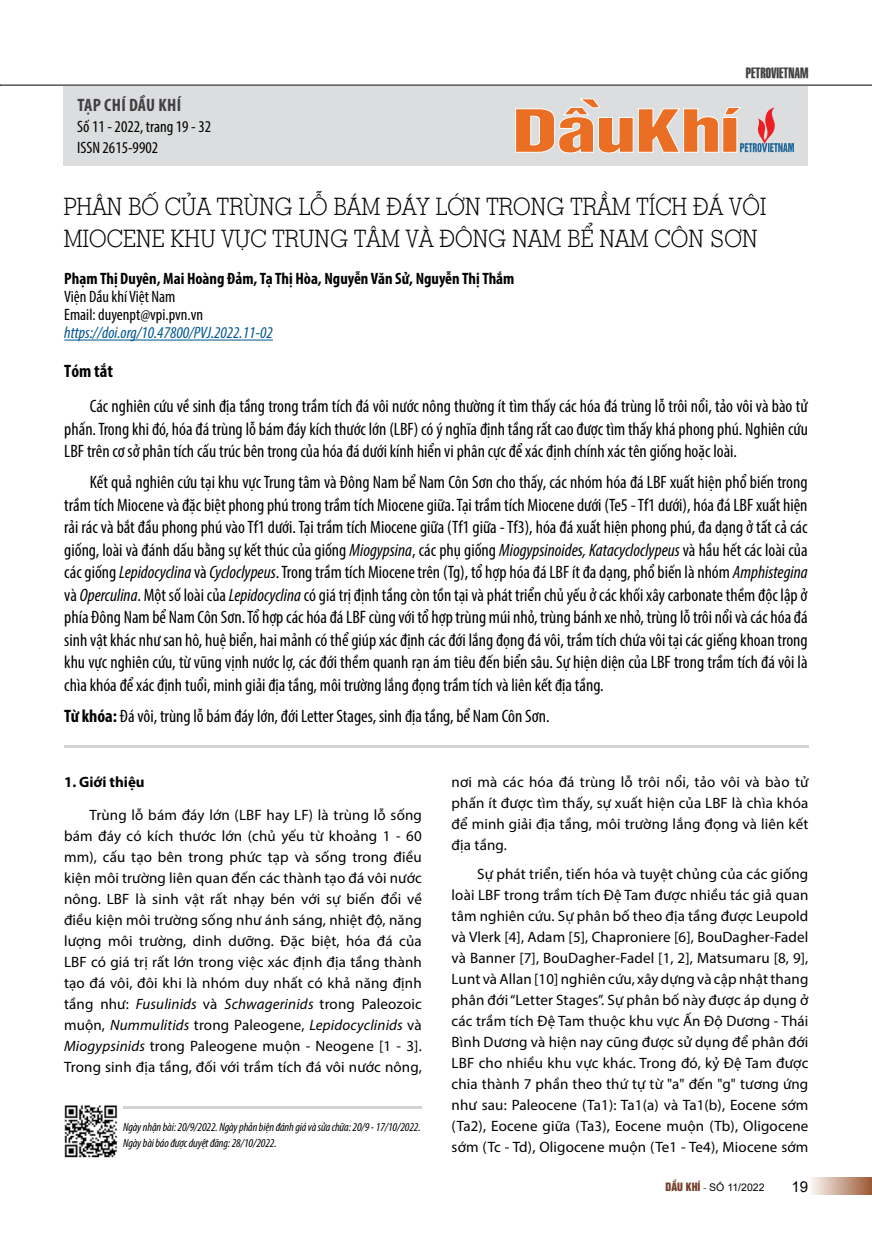
<style>
.page{position:relative;width:872px;height:1234px;background:#fff}
.page>*{position:absolute;margin:0;border:0;box-sizing:border-box;transform-origin:0 0}
.t1{font:300 24px/31.5px "Geo Slab 703";letter-spacing:.01em;color:#000;scale:.9 1}
.t2{font:condensed 18px/22.5px "Myriad Pro";color:#000;text-align:justify}
.t3{font:700 condensed 18px "Myriad Pro";letter-spacing:.02em;color:#414042}
.t4{font:700 condensed 18px "Myriad Pro";color:#000}
.t5{font:condensed 16.5px/21px "Myriad Pro";color:#000}
.t6{font:700 condensed 16.5px "Myriad Pro";color:#000}
.t7{font:italic condensed 16.5px "Myriad Pro";color:#00558f}
.t8{font:15px/21px "Myriad Pro";letter-spacing:.01em;color:#000;text-align:justify}
.t9{font:700 15px "Myriad Pro";color:#000}
.t10{font:15px "Arial";color:#000}
.t11{font:14.25px "SFU Swiss BT Extra Compressed";color:#414042}
.t12{font:italic condensed 12px/16.5px "Myriad Pro";letter-spacing:-.01em;color:#000}
.t13{font:10.5px "Arial";color:#000}
.s1{font-style:italic}
.s2{font-weight:700}
.s3{font-family:"UTM Helvet Ins";color:#733c27}
.s4{font-family:"Times New Roman";color:#733c27}
</style>
<div class="page">
<hr style="left:0;top:85px;width:872px;height:1px;background:#000">
<div style="left:808px;top:1177px;width:64px;height:17px;background:linear-gradient(to right,#fefefd,#9e5b38)"></div>
<div style="left:63px;top:86px;width:744px;height:79px;background:#dcddde"></div>
<hr style="left:123px;top:1105px;width:298px;height:3px;background:#d1d3d4">
<img style="left:64px;top:1105px;width:54px;height:53px">
<hr style="left:64px;top:339px;width:209px;height:1px;background:#00558f">
<hr style="left:64px;top:744px;width:744px;height:3px;background:#d1d3d4">
<svg style="left:515px;top:98px;width:279px;height:56px"></svg>
<p class="t3" style="left:77px;top:94px;width:105px">TẠP CHÍ DẦU KHÍ</p>
<p class="t5" style="left:77px;top:115px;width:135px">Số 11 - 2022, trang 19 - 32<br>ISSN 2615-9902</p>
<p class="t11" style="left:746px;top:62px;width:64px">PETROVIETNAM</p>
<h1 class="t1" style="left:64px;top:190px;width:782px">PHÂN BỐ CỦA TRÙNG LỖ BÁM ĐÁY LỚN TRONG TRẦM TÍCH ĐÁ VÔI<br>MIOCENE KHU VỰC TRUNG TÂM VÀ ĐÔNG NAM BỂ NAM CÔN SƠN</h1>
<p class="t6" style="left:64px;top:268px;width:452px">Phạm Thị Duyên, Mai Hoàng Đảm, Tạ Thị Hòa, Nguyễn Văn Sử, Nguyễn Thị Thắm</p>
<p class="t5" style="left:64px;top:287px;width:140px;line-height:18px">Viện Dầu khí Việt Nam<br>Email: duyenpt@vpi.pvn.vn</p>
<p class="t7" style="left:64px;top:323px;width:210px">https://doi.org/10.47800/PVJ.2022.11-02</p>
<p class="t4" style="left:64px;top:359px;width:50px">Tóm tắt</p>
<p class="t2" style="left:64px;top:394px;width:745px;text-indent:26px">Các nghiên cứu về sinh địa tầng trong trầm tích đá vôi nước nông thường ít tìm thấy các hóa đá trùng lỗ trôi nổi, tảo vôi và bào tử phấn. Trong khi đó, hóa đá trùng lỗ bám đáy kích thước lớn (LBF) có ý nghĩa định tầng rất cao được tìm thấy khá phong phú. Nghiên cứu LBF trên cơ sở phân tích cấu trúc bên trong của hóa đá dưới kính hiển vi phân cực để xác định chính xác tên giống hoặc loài.</p>
<p class="t2" style="left:64px;top:470px;width:745px;text-indent:26px">Kết quả nghiên cứu tại khu vực Trung tâm và Đông Nam bể Nam Côn Sơn cho thấy, các nhóm hóa đá LBF xuất hiện phổ biến trong trầm tích Miocene và đặc biệt phong phú trong trầm tích Miocene giữa. Tại trầm tích Miocene dưới (Te5 - Tf1 dưới), hóa đá LBF xuất hiện rải rác và bắt đầu phong phú vào Tf1 dưới. Tại trầm tích Miocene giữa (Tf1 giữa - Tf3), hóa đá xuất hiện phong phú, đa dạng ở tất cả các giống, loài và đánh dấu bằng sự kết thúc của giống <span class="s1">Miogypsina</span>, các phụ giống <span class="s1">Miogypsinoides, Katacycloclypeus</span> và hầu hết các loài của các giống <span class="s1">Lepidocyclina</span> và <span class="s1">Cycloclypeus</span>. Trong trầm tích Miocene trên (Tg), tổ hợp hóa đá LBF ít đa dạng, phổ biến là nhóm <span class="s1">Amphistegina </span>và <span class="s1">Operculina</span>. Một số loài của <span class="s1">Lepidocyclina</span> có giá trị định tầng còn tồn tại và phát triển chủ yếu ở các khối xây carbonate thềm độc lập ở phía Đông Nam bể Nam Côn Sơn. Tổ hợp các hóa đá LBF cùng với tổ hợp trùng múi nhỏ, trùng bánh xe nhỏ, trùng lỗ trôi nổi và các hóa đá sinh vật khác như san hô, huệ biển, hai mảnh có thể giúp xác định các đới lắng đọng đá vôi, trầm tích chứa vôi tại các giếng khoan trong khu vực nghiên cứu, từ vũng vịnh nước lợ, các đới thềm quanh rạn ám tiêu đến biển sâu. Sự hiện diện của LBF trong trầm tích đá vôi là chìa khóa để xác định tuổi, minh giải địa tầng, môi trường lắng đọng trầm tích và liên kết địa tầng.</p>
<p class="t2" style="left:64px;top:704px;width:487px"><span class="s2">Từ khóa:</span> Đá vôi, trùng lỗ bám đáy lớn, đới Letter Stages, sinh địa tầng, bể Nam Côn Sơn.</p>
<p class="t9" style="left:64px;top:771px;width:82px">1. Giới thiệu</p>
<p class="t8" style="left:64px;top:804px;width:359px;text-indent:26px">Trùng lỗ bám đáy lớn (LBF hay LF) là trùng lỗ sống bám đáy có kích thước lớn (chủ yếu từ khoảng 1 - 60 mm), cấu tạo bên trong phức tạp và sống trong điều kiện môi trường liên quan đến các thành tạo đá vôi nước nông. LBF là sinh vật rất nhạy bén với sự biến đổi về điều kiện môi trường sống như ánh sáng, nhiệt độ, năng lượng môi trường, dinh dưỡng. Đặc biệt, hóa đá của LBF có giá trị rất lớn trong việc xác định địa tầng thành tạo đá vôi, đôi khi là nhóm duy nhất có khả năng định tầng như: <span class="s1">Fusulinids</span> và <span class="s1">Schwagerinids</span> trong Paleozoic muộn, <span class="s1">Nummulitids</span> trong Paleogene, <span class="s1">Lepidocyclinids</span> và <span class="s1">Miogypsinids</span> trong Paleogene muộn - Neogene [1 - 3].<br>Trong sinh địa tầng, đối với trầm tích đá vôi nước nông,</p>
<p class="t12" style="left:123px;top:1117px;width:299px">Ngày nhận bài: 20/9/2022. Ngày phản biện đánh giá và sửa chữa: 20/9 - 17/10/2022.<br>Ngày bài báo được duyệt đăng: 28/10/2022.</p>
<p class="t8" style="left:451px;top:770px;width:358px">nơi mà các hóa đá trùng lỗ trôi nổi, tảo vôi và bào tử phấn ít được tìm thấy, sự xuất hiện của LBF là chìa khóa để minh giải địa tầng, môi trường lắng đọng và liên kết địa tầng.</p>
<p class="t8" style="left:451px;top:863px;width:358px;text-indent:26px">Sự phát triển, tiến hóa và tuyệt chủng của các giống loài LBF trong trầm tích Đệ Tam được nhiều tác giả quan tâm nghiên cứu. Sự phân bố theo địa tầng được Leupold và Vlerk [4], Adam [5], Chaproniere [6], BouDagher-Fadel và Banner [7], BouDagher-Fadel [1, 2], Matsumaru [8, 9], Lunt và Allan [10] nghiên cứu, xây dựng và cập nhật thang phân đới “Letter Stages”. Sự phân bố này được áp dụng ở các trầm tích Đệ Tam thuộc khu vực Ấn Độ Dương - Thái Bình Dương và hiện nay cũng được sử dụng để phân đới LBF cho nhiều khu vực khác. Trong đó, kỷ Đệ Tam được chia thành 7 phần theo thứ tự từ "a" đến "g" tương ứng như sau: Paleocene (Ta1): Ta1(a) và Ta1(b), Eocene sớm (Ta2), Eocene giữa (Ta3), Eocene muộn (Tb), Oligocene sớm (Tc - Td), Oligocene muộn (Te1 - Te4), Miocene sớm</p>
<p class="t13" style="left:665px;top:1179px;width:101px"><span class="s3">DẦU KHÍ</span> <span class="s4">-</span> SỐ 11/2022</p>
<p class="t10" style="left:791px;top:1175px;width:18px">19</p>
</div>
